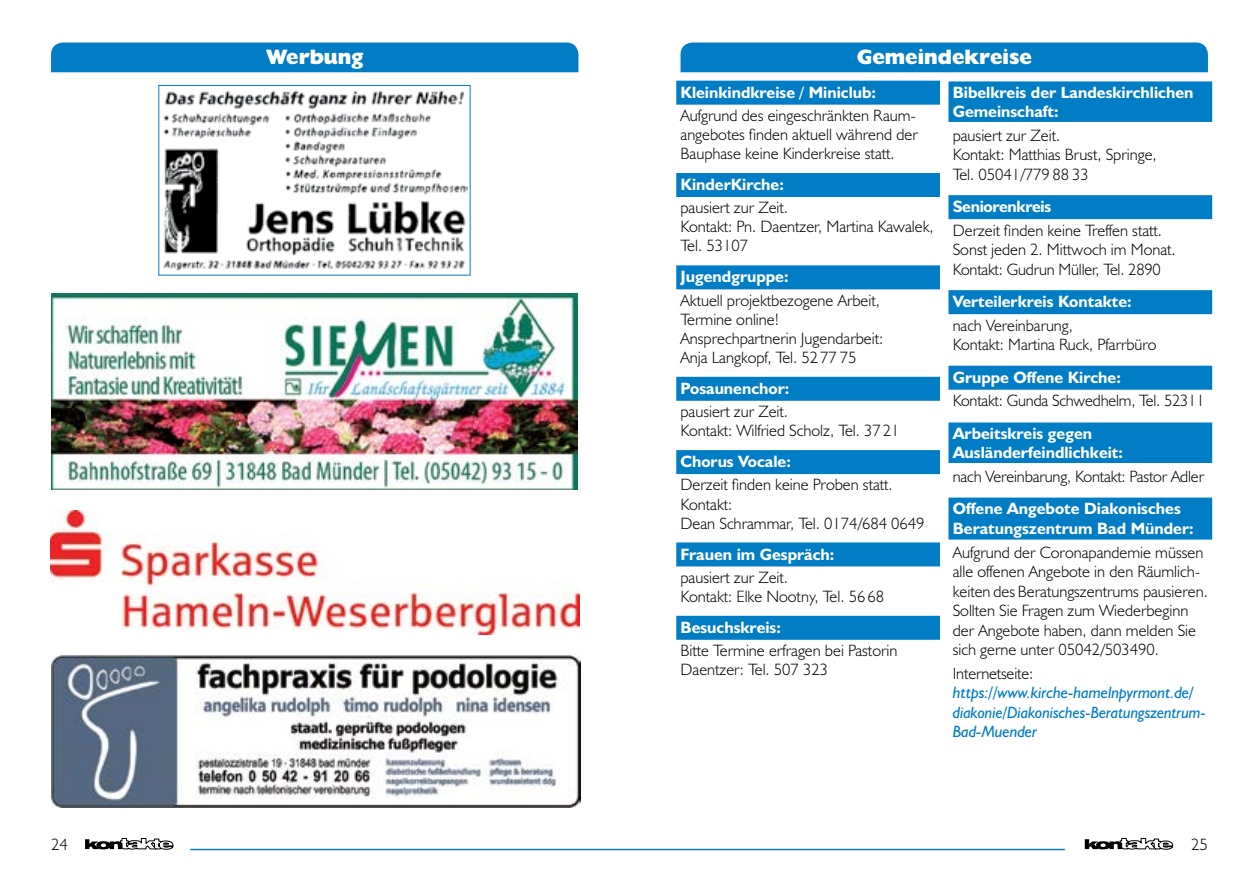
<style>
.page{position:relative;width:1259px;height:893px;background:#fff}
.page>*{position:absolute;margin:0;border:0;box-sizing:border-box;transform-origin:0 0}
.t1{font:800 21px "Humanist 521 BT";color:#fff}
.t2{font:300 16.5px/19px "Humanist 521 BT";color:#000}
.t3{font:700 16.5px/19.5px "Humanist 521 BT";color:#fff}
.t4{font:italic 16.5px/19.5px "Humanist 521 BT";letter-spacing:-.01em;color:#007dc5}
.t5{font:700 16.5px "Humanist 521 BT";letter-spacing:-.02em;color:#fff}
</style>
<div class="page">
<svg style="left:85px;top:838px;width:89px;height:12px"></svg>
<svg style="left:1084px;top:838px;width:89px;height:12px"></svg>
<hr style="left:190px;top:849px;width:874px;height:1px;background:#007dc5">
<div style="left:51px;top:43px;width:527px;height:29px;background:#007dc5"></div>
<div style="left:680px;top:43px;width:528px;height:29px;background:#007dc5"></div>
<div style="left:676px;top:81px;width:264px;height:24px;background:#007dc5"></div>
<div style="left:676px;top:173px;width:264px;height:24px;background:#007dc5"></div>
<div style="left:676px;top:265px;width:264px;height:24px;background:#007dc5"></div>
<div style="left:676px;top:377px;width:264px;height:24px;background:#007dc5"></div>
<div style="left:676px;top:450px;width:264px;height:24px;background:#007dc5"></div>
<div style="left:676px;top:542px;width:264px;height:24px;background:#007dc5"></div>
<div style="left:676px;top:616px;width:264px;height:24px;background:#007dc5"></div>
<div style="left:948px;top:81px;width:264px;height:41px;background:#007dc5"></div>
<div style="left:948px;top:195px;width:264px;height:24px;background:#007dc5"></div>
<div style="left:948px;top:290px;width:264px;height:24px;background:#007dc5"></div>
<div style="left:948px;top:366px;width:264px;height:24px;background:#007dc5"></div>
<div style="left:948px;top:422px;width:264px;height:41px;background:#007dc5"></div>
<div style="left:948px;top:498px;width:264px;height:42px;background:#007dc5"></div>
<img style="left:51px;top:510px;width:528px;height:125px">
<img style="left:163px;top:90px;width:304px;height:181px">
<div style="left:158px;top:85px;width:312px;height:191px;border:1px solid #007dc5"></div>
<img style="left:52px;top:293px;width:525px;height:197px">
<img style="left:51px;top:656px;width:529px;height:152px">
<p class="t1" style="left:267px;top:43px;width:98px">Werbung</p>
<p class="t1" style="left:857px;top:43px;width:176px">Gemeindekreise</p>
<p class="t3" style="left:680px;top:82px;width:197px">Kleinkindkreise / Miniclub:</p>
<p class="t2" style="left:680px;top:105px;width:239px;text-align:justify">Aufgrund des eingeschränkten Raum&shy;angebotes finden aktuell während der Bauphase keine Kinderkreise statt.</p>
<p class="t3" style="left:680px;top:174px;width:105px">KinderKirche:</p>
<p class="t2" style="left:680px;top:198px;width:255px">pausiert zur Zeit.<br>Kontakt: Pn. Daentzer, Martina Kawalek,<br>Tel. 53107</p>
<p class="t3" style="left:680px;top:267px;width:109px">Jugendgruppe:</p>
<p class="t2" style="left:680px;top:290px;width:204px">Aktuell projektbezogene Arbeit,<br>Termine online!<br>Ansprechpartnerin Jugendarbeit:<br>Anja Langkopf, Tel. 5277 75</p>
<p class="t3" style="left:680px;top:378px;width:110px">Posaunenchor:</p>
<p class="t2" style="left:680px;top:402px;width:220px">pausiert zur Zeit.<br>Kontakt: Wilfried Scholz, Tel. 3721</p>
<p class="t3" style="left:680px;top:451px;width:112px">Chorus Vocale:</p>
<p class="t2" style="left:680px;top:475px;width:246px">Derzeit finden keine Proben statt.<br>Kontakt:<br>Dean Schrammar, Tel. 0174/684 0649</p>
<p class="t3" style="left:680px;top:544px;width:155px">Frauen im Gespräch:</p>
<p class="t2" style="left:680px;top:567px;width:205px">pausiert zur Zeit.<br>Kontakt: Elke Nootny, Tel. 5668</p>
<p class="t3" style="left:680px;top:617px;width:102px">Besuchskreis:</p>
<p class="t2" style="left:680px;top:641px;width:218px">Bitte Termine erfragen bei Pastorin<br>Daentzer: Tel. 507 323</p>
<p class="t3" style="left:952px;top:82px;width:242px">Bibelkreis der Landeskirchlichen<br>Gemeinschaft:</p>
<p class="t2" style="left:952px;top:125px;width:205px;line-height:19.5px">pausiert zur Zeit.<br>Kontakt: Matthias Brust, Springe,<br>Tel. 05041/779 88 33</p>
<p class="t5" style="left:952px;top:196px;width:100px">Seniorenkreis</p>
<p class="t2" style="left:952px;top:220px;width:224px;line-height:19.5px">Derzeit finden keine Treffen statt.<br>Sonst jeden 2. Mittwoch im Monat.<br>Kontakt: Gudrun Müller, Tel. 2890</p>
<p class="t3" style="left:952px;top:291px;width:180px">Verteilerkreis Kontakte:</p>
<p class="t2" style="left:952px;top:315px;width:205px;line-height:19.5px">nach Vereinbarung,<br>Kontakt: Martina Ruck, Pfarrbüro</p>
<p class="t3" style="left:952px;top:367px;width:170px">Gruppe Offene Kirche:</p>
<p class="t2" style="left:952px;top:391px;width:253px">Kontakt: Gunda Schwedhelm, Tel. 52311</p>
<p class="t3" style="left:952px;top:423px;width:172px">Arbeitskreis gegen<br>Ausländerfeindlichkeit:</p>
<p class="t2" style="left:952px;top:466px;width:253px">nach Vereinbarung, Kontakt: Pastor Adler</p>
<p class="t3" style="left:952px;top:498px;width:242px">Offene Angebote Diakonisches<br>Beratungszentrum Bad Münder:</p>
<p class="t2" style="left:952px;top:542px;width:257px;line-height:19.5px">Aufgrund der Coronapandemie müssen alle offenen Angebote in den Räumlich&shy;keiten des Beratungszentrums pausieren.<br>Sollten Sie Fragen zum Wiederbeginn der Angebote haben, dann melden Sie sich gerne unter 05042/503490.</p>
<p class="t2" style="left:952px;top:663px;width:82px">Internetseite:</p>
<p class="t4" style="left:952px;top:683px;width:255px">https://www.kirche-hamelnpyrmont.de/ diakonie/Diakonisches-Beratungszentrum-<br>Bad-Muender</p>
<p class="t2" style="left:51px;top:835px;width:18px">24</p>
<p class="t2" style="left:1191px;top:835px;width:18px">25</p>
</div>
